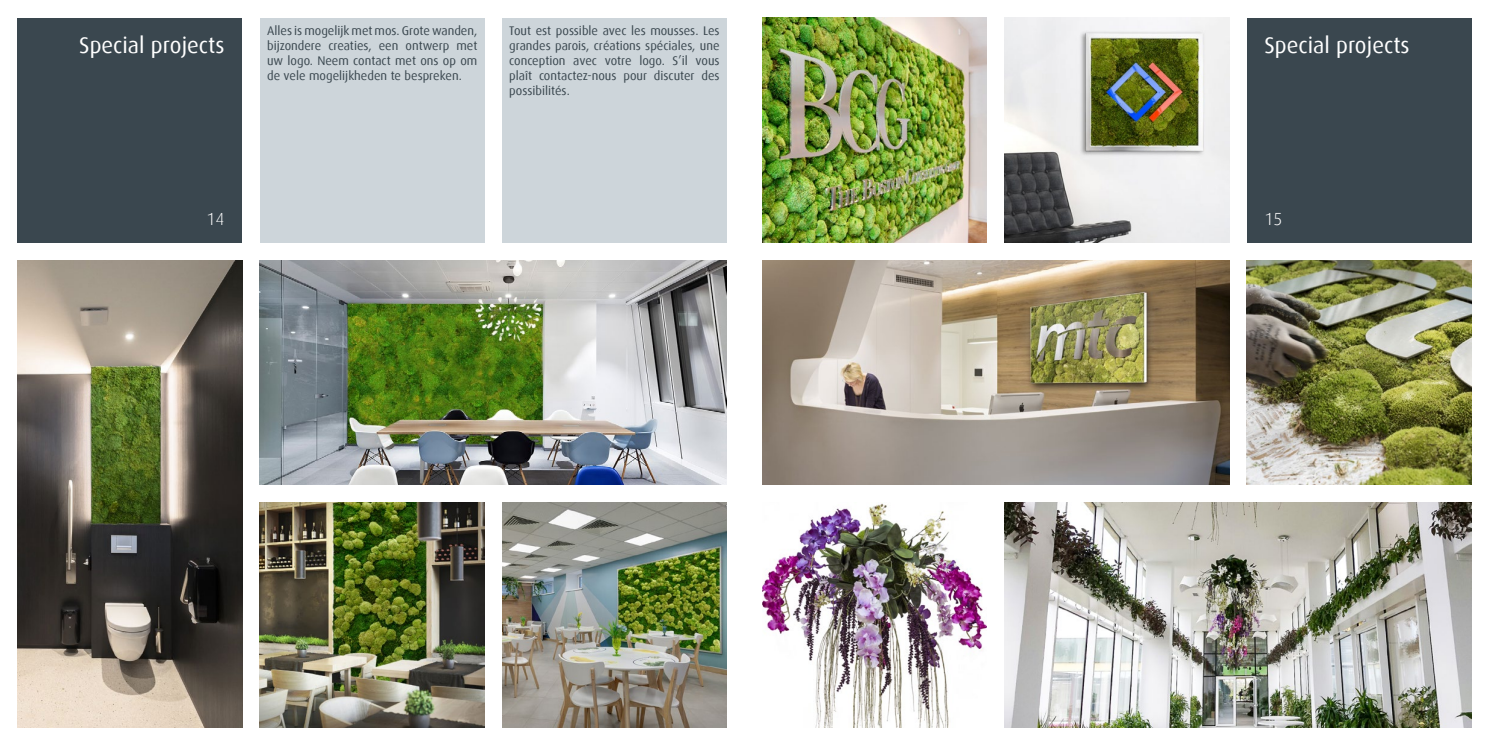
<style>
.page{position:relative;width:1489px;height:745px;background:#fff}
.page>*{position:absolute;margin:0;border:0;box-sizing:border-box;transform-origin:0 0}
.t1{font:22.5px "Dax";color:#fff}
.t2{font:300 22.5px "Dax";letter-spacing:-.005em;color:#fff}
.t3{font:300 17.5px "Dax";color:#fff}
.t4{font:12.5px/15px "Dax";color:#3a474f;text-align:justify}
</style>
<div class="page">
<div style="left:18px;top:18px;width:224px;height:224px;background:#3a474f"></div>
<div style="left:1246px;top:18px;width:224px;height:224px;background:#3a474f"></div>
<img style="left:762px;top:260px;width:466px;height:224px">
<img style="left:502px;top:502px;width:224px;height:224px">
<img style="left:260px;top:260px;width:466px;height:224px">
<img style="left:762px;top:503px;width:224px;height:223px">
<img style="left:1246px;top:260px;width:224px;height:224px">
<img style="left:18px;top:260px;width:224px;height:466px">
<img style="left:260px;top:502px;width:224px;height:224px">
<img style="left:1004px;top:502px;width:466px;height:224px">
<img style="left:762px;top:18px;width:224px;height:224px">
<img style="left:1004px;top:18px;width:224px;height:224px">
<div style="left:260px;top:18px;width:224px;height:224px;background:#cdd5da"></div>
<div style="left:502px;top:18px;width:224px;height:224px;background:#cdd5da"></div>
<p class="t4" style="left:267px;top:23px;width:212px">Alles is mogelijk met mos. Grote wanden, bijzondere creaties, een ontwerp met uw logo. Neem contact met ons op om de vele mogelijkheden te bespreken.</p>
<p class="t4" style="left:509px;top:23px;width:212px">Tout est possible avec les mousses. Les grandes parois, créations spéciales, une conception avec votre logo. S’il vous plaît contactez-nous pour discuter des possibilités.</p>
<h1 class="t1" style="left:79px;top:33px;width:147px">Special projects</h1>
<h1 class="t1" style="left:1264px;top:33px;width:147px">Special projects</h1>
<h1 class="t2" style="left:168px;top:33px;width:58px">Frame</h1>
<h1 class="t2" style="left:1264px;top:33px;width:58px">Frame</h1>
<h2 class="t3" style="left:207px;top:209px;width:19px">14</h2>
<h2 class="t3" style="left:1264px;top:209px;width:19px">15</h2>
</div>
